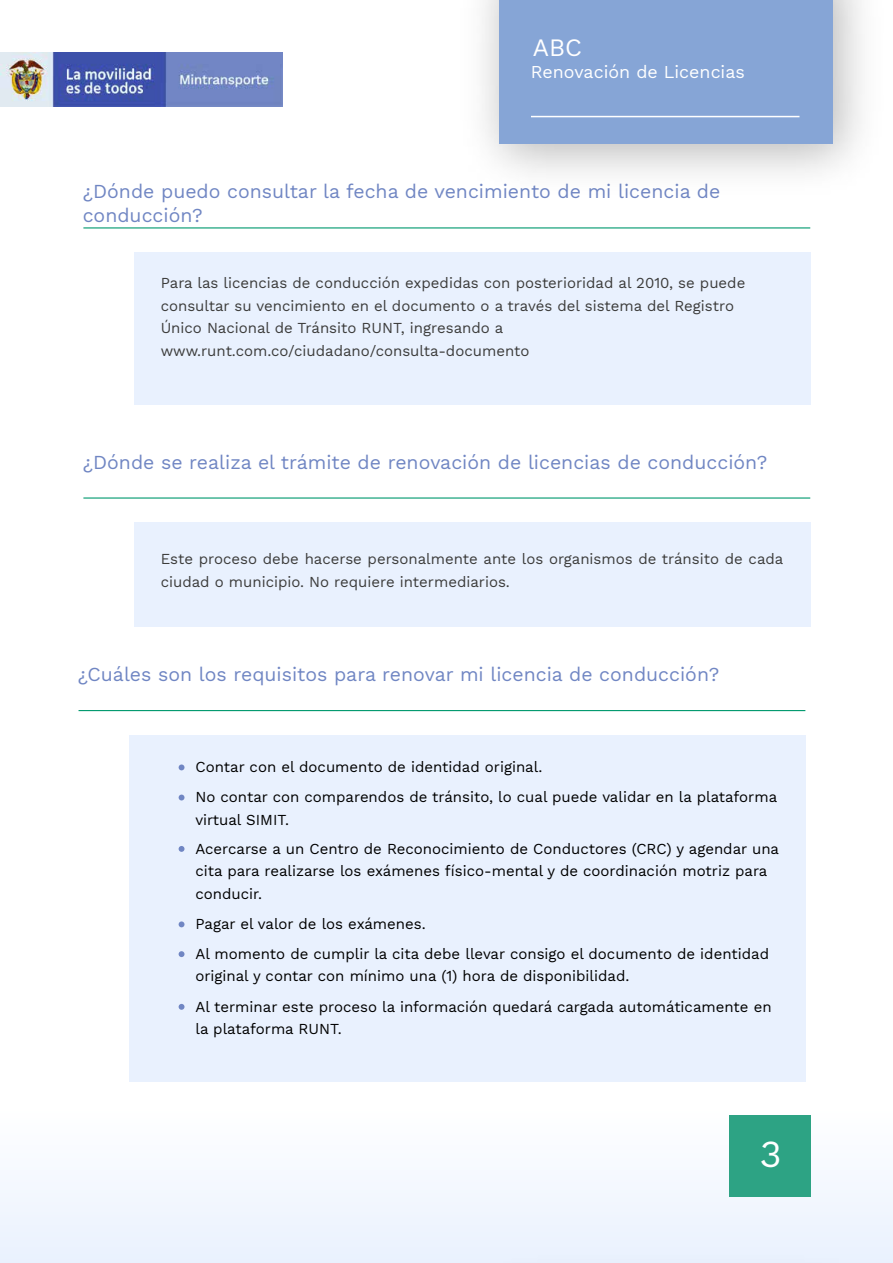
<style>
.page{position:relative;width:893px;height:1263px;background:#fff}
.page>*{position:absolute;margin:0;border:0;box-sizing:border-box;transform-origin:0 0}
.t1{font:37.5px "Work Sans";color:#fff}
.t2{font:24.6px "Work Sans";color:#fff}
.t3{font:19.5px/23.4px "Work Sans";color:#7086c3}
.t4{font:17.85px "Work Sans";color:#fff}
.t5{font:15px/22.5px "Work Sans";color:#000}
.t6{font:15px/22.5px "Work Sans";color:#3c3c3b}
</style>
<div class="page">
<div style="left:0;top:1107px;width:893px;height:156px;background:#f4f8ff"></div>
<div style="left:134px;top:252px;width:676px;height:152px;background:#e9f1fe"></div>
<hr style="left:83px;top:227px;width:727px;height:1px;background:#00996e">
<img style="left:0;top:53px;width:282px;height:53px">
<div style="left:134px;top:522px;width:676px;height:105px;background:#e9f1fe"></div>
<hr style="left:83px;top:497px;width:727px;height:2px;background:#00996e">
<div style="left:729px;top:1116px;width:81px;height:81px;background:#2da384"></div>
<div style="left:129px;top:734px;width:676px;height:347px;background:#e9f1fe"></div>
<hr style="left:79px;top:710px;width:726px;height:1px;background:#00996e">
<svg style="left:179px;top:764px;width:5px;height:6px"></svg>
<svg style="left:179px;top:794px;width:5px;height:6px"></svg>
<svg style="left:179px;top:846px;width:5px;height:6px"></svg>
<svg style="left:179px;top:921px;width:5px;height:6px"></svg>
<svg style="left:179px;top:951px;width:5px;height:6px"></svg>
<svg style="left:179px;top:1004px;width:5px;height:6px"></svg>
<div style="left:499px;top:0;width:334px;height:144px;background:#86a5d6"></div>
<hr style="left:531px;top:116px;width:268px;height:1px;background:#fff">
<h2 class="t2" style="left:533px;top:29px;width:51px">ABC</h2>
<p class="t4" style="left:531px;top:58px;width:215px">Renovación de Licencias</p>
<h3 class="t3" style="left:83px;top:179px;width:639px">¿Dónde puedo consultar la fecha de vencimiento de mi licencia de conducción?</h3>
<p class="t6" style="left:161px;top:271px;width:586px">Para las licencias de conducción expedidas con posterioridad al 2010, se puede consultar su vencimiento en el documento o a través del sistema del Registro Único Nacional de Tránsito RUNT, ingresando a www.runt.com.co/ciudadano/consulta-documento</p>
<h3 class="t3" style="left:83px;top:449px;width:686px">¿Dónde se realiza el trámite de renovación de licencias de conducción?</h3>
<p class="t6" style="left:161px;top:547px;width:624px">Este proceso debe hacerse personalmente ante los organismos de tránsito de cada ciudad o municipio. No requiere intermediarios.</p>
<h3 class="t3" style="left:78px;top:662px;width:643px">¿Cuáles son los requisitos para renovar mi licencia de conducción?</h3>
<p class="t5" style="left:195px;top:755px;width:348px">Contar con el documento de identidad original.</p>
<p class="t5" style="left:195px;top:785px;width:583px">No contar con comparendos de tránsito, lo cual puede validar en la plataforma virtual SIMIT.</p>
<p class="t5" style="left:195px;top:837px;width:585px">Acercarse a un Centro de Reconocimiento de Conductores (CRC) y agendar una cita para realizarse los exámenes físico-mental y de coordinación motriz para conducir.</p>
<p class="t5" style="left:195px;top:908px;width:575px;line-height:29.7px">Pagar el valor de los exámenes.<br>Al momento de cumplir la cita debe llevar consigo el documento de identidad</p>
<p class="t5" style="left:195px;top:960px;width:578px;line-height:30.2px">original y contar con mínimo una (1) hora de disponibilidad.<br>Al terminar este proceso la información quedará cargada automáticamente en</p>
<p class="t5" style="left:195px;top:1017px;width:148px">la plataforma RUNT.</p>
<h1 class="t1" style="left:760px;top:1126px;width:23px">3</h1>
</div>
